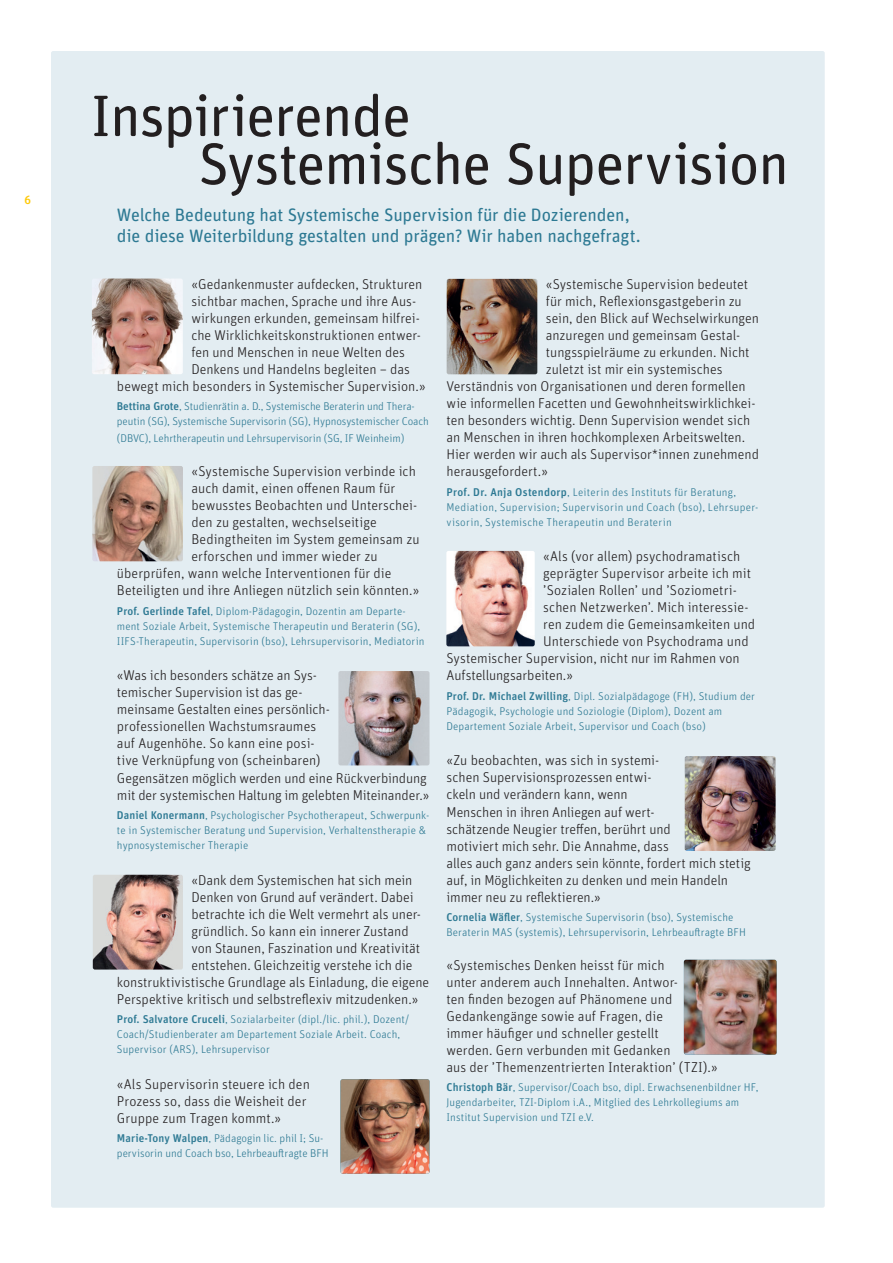
<style>
.page{position:relative;width:893px;height:1263px;background:#fff}
.page>*{position:absolute;margin:0;border:0;box-sizing:border-box;transform-origin:0 0}
.t1{font:58.5px/48px "Unit Rounded Pro";letter-spacing:-.02em;color:#231f20}
.t2{font:18px/21.3px "Unit Rounded Pro";letter-spacing:-.01em;color:#2d7993}
.t3{font:300 14.25px/17px "Unit Rounded Pro";color:#231f20}
.t4{font:500 12px "Unit Rounded Pro";color:#feca0a}
.t5{font:300 11.25px/15px "Unit Rounded Pro";letter-spacing:.01em;color:#2d7993}
.t6{font:300 11.25px/15px "Unit Rounded Pro";letter-spacing:-.01em;color:#2d7993}
.s1{font-weight:500}
</style>
<div class="page">
<div style="left:51px;top:51px;width:774px;height:1157px;background:#e3edf2;border-radius:2px"></div>
<img style="left:92px;top:279px;width:91px;height:95px">
<img style="left:93px;top:875px;width:90px;height:94px">
<img style="left:446px;top:551px;width:89px;height:95px">
<img style="left:447px;top:279px;width:90px;height:95px">
<img style="left:685px;top:756px;width:91px;height:95px">
<img style="left:684px;top:960px;width:93px;height:94px">
<img style="left:92px;top:466px;width:91px;height:95px">
<img style="left:338px;top:671px;width:92px;height:94px">
<img style="left:340px;top:1079px;width:89px;height:95px">
<p class="t4" style="left:24px;top:191px;width:8px">6</p>
<h1 class="t1" style="left:198px;top:89px;width:592px;text-indent:-108px">Inspirierende<br>Systemische Supervision</h1>
<p class="t2" style="left:117px;top:203px;width:525px">Welche Bedeutung hat Systemische Supervision für die Dozierenden, die diese Weiterbildung gestalten und prägen? Wir haben nachgefragt.</p>
<p class="t3" style="left:191px;top:275px;width:233px">«Gedankenmuster aufdecken, Strukturen</p>
<p class="t3" style="left:191px;top:292px;width:226px">sichtbar machen, Sprache und ihre Aus-</p>
<p class="t3" style="left:191px;top:309px;width:230px">wirkungen erkunden, gemeinsam hilfrei-</p>
<p class="t3" style="left:191px;top:326px;width:231px">che Wirklichkeitskonstruktionen entwer-</p>
<p class="t3" style="left:191px;top:344px;width:215px">fen und Menschen in neue Welten des</p>
<p class="t3" style="left:191px;top:361px;width:220px">Denkens und Handelns begleiten – das</p>
<p class="t3" style="left:117px;top:378px;width:310px">bewegt mich besonders in Systemischer Supervision.»</p>
<p class="t6" style="left:117px;top:399px;width:313px"><span class="s1">Bettina Grote</span>, Studienrätin a. D., Systemische Beraterin und Thera&shy;peutin (SG), Systemische Supervisorin (SG), Hypnosystemischer Coach</p>
<p class="t6" style="left:117px;top:431px;width:289px">(DBVC), Lehrtherapeutin und Lehrsupervisorin (SG, IF Weinheim)</p>
<p class="t3" style="left:191px;top:463px;width:226px">«Systemische Supervision verbinde ich</p>
<p class="t3" style="left:191px;top:480px;width:205px">auch damit, einen offenen Raum für</p>
<p class="t3" style="left:191px;top:497px;width:227px">bewusstes Beobachten und Unterschei-</p>
<p class="t3" style="left:191px;top:514px;width:187px">den zu gestalten, wechselseitige</p>
<p class="t3" style="left:191px;top:531px;width:230px">Bedingtheiten im System gemeinsam zu</p>
<p class="t3" style="left:191px;top:548px;width:188px">erforschen und immer wieder zu</p>
<p class="t3" style="left:117px;top:565px;width:276px">überprüfen, wann welche Interventionen für die</p>
<p class="t3" style="left:117px;top:582px;width:304px">Beteiligten und ihre Anliegen nützlich sein könnten.»</p>
<p class="t5" style="left:117px;top:603px;width:309px"><span class="s1">Prof. Gerlinde Tafel</span>, Diplom-Pädagogin, Dozentin am Departe&shy;ment Soziale Arbeit, Systemische Therapeutin und Beraterin (SG),<br>IIFS-Therapeutin, Supervisorin (bso), Lehrsupervisorin, Mediatorin</p>
<p class="t3" style="left:117px;top:667px;width:314px">«Was ich besonders schätze an Sys-<br>temischer Supervision ist das ge-<br>meinsame Gestalten eines persönlich-<br>professionellen Wachstumsraumes<br>auf Augenhöhe. So kann eine posi-<br>tive Verknüpfung von (scheinbaren)<br>Gegensätzen möglich werden und eine Rückverbindung mit der systemischen Haltung im gelebten Miteinander.»</p>
<p class="t5" style="left:117px;top:807px;width:314px"><span class="s1">Daniel Konermann</span>, Psychologischer Psychotherapeut, Schwerpunk&shy;te in Systemischer Beratung und Supervision, Verhaltenstherapie &amp; hypnosystemischer Therapie</p>
<p class="t3" style="left:191px;top:871px;width:222px">«Dank dem Systemischen hat sich mein</p>
<p class="t3" style="left:191px;top:888px;width:224px">Denken von Grund auf verändert. Dabei</p>
<p class="t3" style="left:191px;top:905px;width:231px">betrachte ich die Welt vermehrt als uner-</p>
<p class="t3" style="left:191px;top:922px;width:219px">gründlich. So kann ein innerer Zustand</p>
<p class="t3" style="left:191px;top:939px;width:230px">von Staunen, Faszination und Kreativität</p>
<p class="t3" style="left:191px;top:956px;width:223px">entstehen. Gleichzeitig verstehe ich die</p>
<p class="t3" style="left:117px;top:973px;width:314px">konstruktivistische Grundlage als Einladung, die eigene</p>
<p class="t3" style="left:117px;top:990px;width:303px">Perspektive kritisch und selbstreflexiv mitzudenken.»</p>
<p class="t5" style="left:117px;top:1011px;width:294px"><span class="s1">Prof. Salvatore Cruceli</span>, Sozialarbeiter (dipl./lic. phil.), Dozent/<br>Coach/Studienberater am Departement Soziale Arbeit. Coach,<br>Supervisor (ARS), Lehrsupervisor</p>
<p class="t3" style="left:117px;top:1075px;width:194px">«Als Supervisorin steuere ich den<br>Prozess so, dass die Weisheit der<br>Gruppe zum Tragen kommt.»</p>
<p class="t5" style="left:117px;top:1130px;width:213px"><span class="s1">Marie-Tony Walpen</span>, Pädagogin lic. phil I; Su&shy;pervisorin und Coach bso, Lehrbeauftragte BFH</p>
<p class="t3" style="left:546px;top:275px;width:204px">«Systemische Supervision bedeutet</p>
<p class="t3" style="left:546px;top:292px;width:197px">für mich, Reflexionsgastgeberin zu</p>
<p class="t3" style="left:546px;top:309px;width:215px">sein, den Blick auf Wechselwirkungen</p>
<p class="t3" style="left:546px;top:326px;width:196px">anzuregen und gemeinsam Gestal-</p>
<p class="t3" style="left:546px;top:344px;width:205px">tungsspielräume zu erkunden. Nicht</p>
<p class="t3" style="left:546px;top:361px;width:178px">zuletzt ist mir ein systemisches</p>
<p class="t3" style="left:446px;top:378px;width:301px">Verständnis von Organisationen und deren formellen</p>
<p class="t3" style="left:446px;top:395px;width:311px">wie informellen Facetten und Gewohnheitswirklichkei-</p>
<p class="t3" style="left:446px;top:412px;width:305px">ten besonders wichtig. Denn Supervision wendet sich</p>
<p class="t3" style="left:446px;top:429px;width:300px">an Menschen in ihren hochkomplexen Arbeitswelten.</p>
<p class="t3" style="left:446px;top:446px;width:314px">Hier werden wir auch als Supervisor*innen zunehmend</p>
<p class="t3" style="left:446px;top:463px;width:103px">herausgefordert.»</p>
<p class="t5" style="left:446px;top:484px;width:312px"><span class="s1">Prof. Dr. Anja Ostendorp</span>, Leiterin des Instituts für Beratung,<br>Mediation, Supervision; Supervisorin und Coach (bso), Lehrsuper&shy;visorin, Systemische Therapeutin und Beraterin</p>
<p class="t3" style="left:543px;top:548px;width:199px">«Als (vor allem) psychodramatisch</p>
<p class="t3" style="left:543px;top:565px;width:209px">geprägter Supervisor arbeite ich mit</p>
<p class="t3" style="left:543px;top:582px;width:195px">’Sozialen Rollen’ und ’Soziometri-</p>
<p class="t3" style="left:543px;top:599px;width:207px">schen Netzwerken’. Mich interessie-</p>
<p class="t3" style="left:543px;top:616px;width:214px">ren zudem die Gemeinsamkeiten und</p>
<p class="t3" style="left:543px;top:633px;width:207px">Unterschiede von Psychodrama und</p>
<p class="t3" style="left:446px;top:650px;width:295px">Systemischer Supervision, nicht nur im Rahmen von</p>
<p class="t3" style="left:446px;top:667px;width:128px">Aufstellungsarbeiten.»</p>
<p class="t5" style="left:446px;top:688px;width:310px"><span class="s1">Prof. Dr. Michael Zwilling</span>, Dipl. Sozialpädagoge (FH), Studium der<br>Pädagogik, Psychologie und Soziologie (Diplom), Dozent am<br>Departement Soziale Arbeit, Supervisor und Coach (bso)</p>
<p class="t3" style="left:446px;top:752px;width:306px">«Zu beobachten, was sich in systemi-<br>schen Supervisionsprozessen entwi-<br>ckeln und verändern kann, wenn<br>Menschen in ihren Anliegen auf wert-<br>schätzende Neugier treffen, berührt und<br>motiviert mich sehr. Die Annahme, dass<br>alles auch ganz anders sein könnte, fordert mich stetig auf, in Möglichkeiten zu denken und mein Handeln immer neu zu reflektieren.»</p>
<p class="t5" style="left:446px;top:909px;width:301px"><span class="s1">Cornelia Wäfler</span>, Systemische Supervisorin (bso), Systemische<br>Beraterin MAS (systemis), Lehrsupervisorin, Lehrbeauftragte BFH</p>
<p class="t3" style="left:446px;top:956px;width:273px">«Systemisches Denken heisst für mich<br>unter anderem auch Innehalten. Antwor-<br>ten finden bezogen auf Phänomene und Gedankengänge sowie auf Fragen, die<br>immer häufiger und schneller gestellt<br>werden. Gern verbunden mit Gedanken<br>aus der ’Themenzentrierten Interaktion’ (TZI).»</p>
<p class="t5" style="left:446px;top:1079px;width:313px"><span class="s1">Christoph Bär</span>, Supervisor/Coach bso, dipl. Erwachsenenbildner HF,<br>Jugendarbeiter, TZI-Diplom i.A., Mitglied des Lehrkollegiums am<br>Institut Supervision und TZI e.V.</p>
</div>
